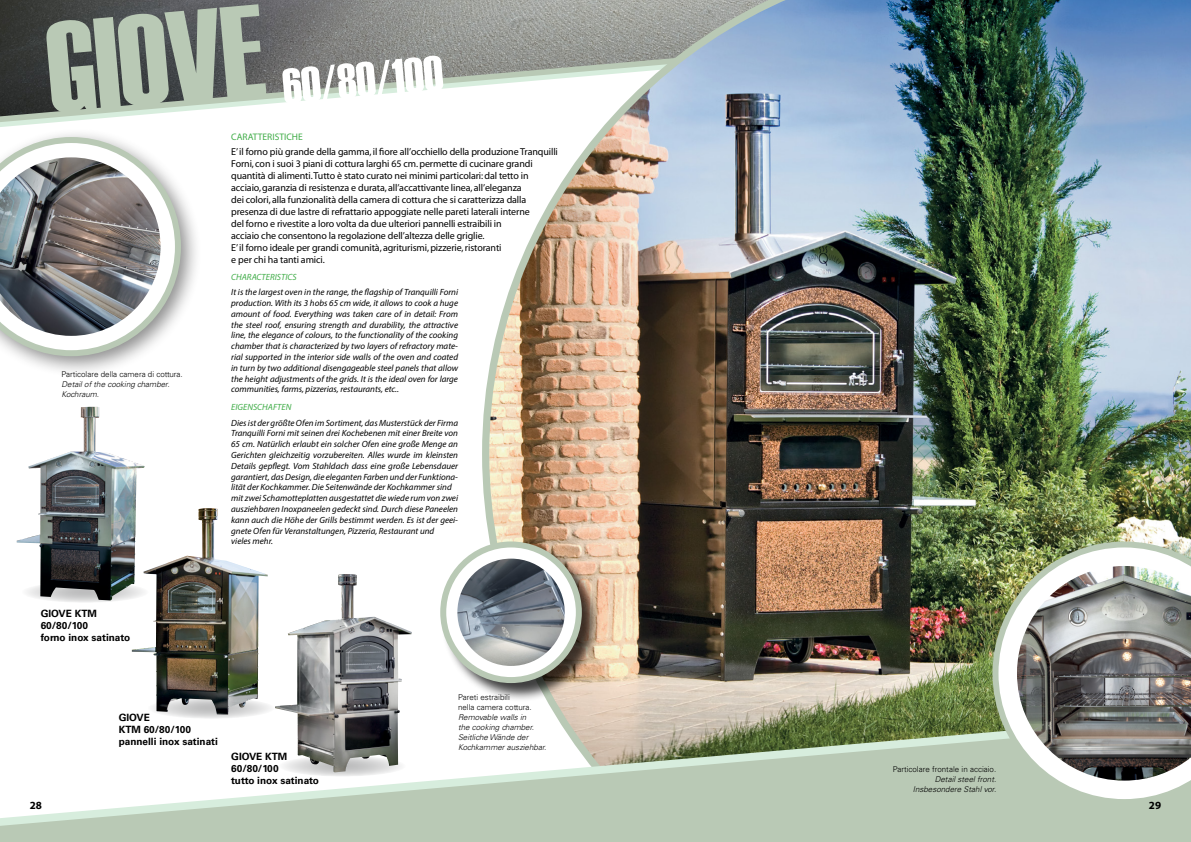
<style>
.page{position:relative;width:1191px;height:842px;background:#fff}
.page>*{position:absolute;margin:0;border:0;box-sizing:border-box;transform-origin:0 0}
.t1{font:130px "Haettenschweiler";color:#b9c9b5}
.t2{font:50px "Haettenschweiler";color:#fff}
.t3{font:700 11px "Myriad";color:#000}
.t4{font:10px/12px "Myriad";letter-spacing:-.01em;color:#000}
.t5{font:700 10px/12px "Univers LT Std";color:#000}
.t6{font:9.5px "Myriad";color:#41ad49}
.t7{font:italic 9px/10.8px "Myriad Pro";color:#000;text-align:justify}
.t8{font:italic 9px "Myriad Pro";color:#41ad49}
.t9{font:italic 300 8px/10px "Univers LT Std";color:#000}
.t10{font:300 8px/10px "Univers LT Std";color:#000}
</style>
<div class="page">
<img style="left:0;top:0;width:478px;height:13px">
<svg style="left:0;top:13px;width:478px;height:109px;background:#7d807e"></svg>
<img style="left:478px;top:0;width:713px;height:715px">
<svg style="left:170px;top:715px;width:822px;height:9px"></svg>
<svg style="left:0;top:724px;width:1191px;height:118px;fill:#b9c9b5"></svg>
<div style="left:0;top:127px;width:203px;height:251px;background:#000;opacity:.45"></div>
<svg style="left:0;top:137px;width:181px;height:219px"></svg>
<img style="left:0;top:157px;width:161px;height:179px">
<img style="left:992px;top:541px;width:199px;height:264px">
<svg style="left:21px;top:582px;width:128px;height:21px"></svg>
<img style="left:17px;top:407px;width:128px;height:193px">
<div style="left:441px;top:542px;width:160px;height:160px;background:#000;opacity:.75"></div>
<svg style="left:443px;top:544px;width:136px;height:136px"></svg>
<div style="left:440px;top:541px;width:142px;height:142px;border:6px solid #b9c9b5;border-radius:50%"></div>
<img style="left:457px;top:559px;width:108px;height:107px;border-radius:54px">
<img style="left:132px;top:508px;width:136px;height:207px">
<img style="left:275px;top:574px;width:137px;height:198px">
<h1 class="t1" style="left:40px;top:-5px;width:219px;rotate:-5deg">GIOVE</h1>
<h2 class="t2" style="left:280px;top:58px;width:162px;rotate:-5deg">60/80/100</h2>
<p class="t6" style="left:231px;top:132px;width:73px">CARATTERISTICHE</p>
<p class="t4" style="left:231px;top:146px;width:328px">E’ il forno più grande della gamma, il fiore all’occhiello della produzione Tranquilli Forni, con i suoi 3 piani di cottura larghi 65 cm. permette di cucinare grandi quantità di alimenti. Tutto è stato curato nei minimi particolari: dal tetto in acciaio, garanzia di resistenza e durata, all’accattivante linea, all’eleganza<br>dei colori, alla funzionalità della camera di cottura che si caratterizza dalla presenza di due lastre di refrattario appoggiate nelle pareti laterali interne<br>del forno e rivestite a loro volta da due ulteriori pannelli estraibili in<br>acciaio che consentono la regolazione dell’altezza delle griglie.<br>E’ il forno ideale per grandi comunità, agriturismi, pizzerie, ristoranti<br>e per chi ha tanti amici.</p>
<p class="t10" style="left:61px;top:369px;width:123px">Particolare della camera di cottura.</p>
<p class="t9" style="left:61px;top:379px;width:110px">Detail of the cooking chamber.<br>Kochraum.</p>
<p class="t8" style="left:231px;top:272px;width:67px">CHARACTERISTICS</p>
<p class="t7" style="left:231px;top:287px;width:228px">It is the largest oven in the range, the flagship of Tranquilli Forni production. With its 3 hobs 65 cm wide, it allows to cook a huge amount of food. Everything was taken care of in detail: From the steel roof, ensuring strength and durability, the attractive line, the elegance of colours, to the functionality of the cooking chamber that is characterized by two layers of refractory mate&shy;rial supported in the interior side walls of the oven and coated in turn by two additional disengageable steel panels that allow the height adjustments of the grids. It is the ideal oven for large communities, farms, pizzerias, restaurants, etc..</p>
<p class="t8" style="left:231px;top:401px;width:62px">EIGENSCHAFTEN</p>
<p class="t7" style="left:231px;top:417px;width:228px;text-align:left">Dies ist der größte Ofen im Sortiment, das Musterstück der Firma Tranquilli Forni mit seinen drei Kochebenen mit einer Breite von 65 cm. Natürlich erlaubt ein solcher Ofen eine große Menge an Gerichten gleichzeitig vorzubereiten. Alles wurde im kleinsten Details gepflegt. Vom Stahldach dass eine große Lebensdauer garantiert, das Design, die eleganten Farben und der Funktiona&shy;lität der Kochkammer. Die Seitenwände der Kochkammer sind mit zwei Schamotteplatten ausgestattet die wiede rum von zwei ausziehbaren Inoxpaneelen gedeckt sind. Durch diese Paneelen kann auch die Höhe der Grills bestimmt werden. Es ist der geei&shy;gnete Ofen für Veranstaltungen, Pizzeria, Restaurant und<br>vieles mehr.</p>
<p class="t5" style="left:41px;top:607px;width:91px">GIOVE KTM<br>60/80/100<br>forno inox satinato</p>
<p class="t5" style="left:119px;top:711px;width:101px">GIOVE<br>KTM 60/80/100 pannelli inox satinati</p>
<p class="t5" style="left:231px;top:750px;width:89px">GIOVE KTM<br>60/80/100<br>tutto inox satinato</p>
<p class="t10" style="left:458px;top:692px;width:75px">Pareti estraibili<br>nella camera cottura.</p>
<p class="t9" style="left:458px;top:713px;width:90px">Removable walls in<br>the cooking chamber.<br>Seitliche Wände der<br>Kochkammer ausziehbar.</p>
<p class="t10" style="left:892px;top:764px;width:105px">Particolare frontale in acciaio.</p>
<p class="t9" style="left:912px;top:774px;width:85px;text-align:right">Detail steel front.<br>Insbesondere Stahl vor.</p>
<p class="t3" style="left:30px;top:800px;width:14px">28</p>
<p class="t3" style="left:1149px;top:800px;width:14px">29</p>
</div>
